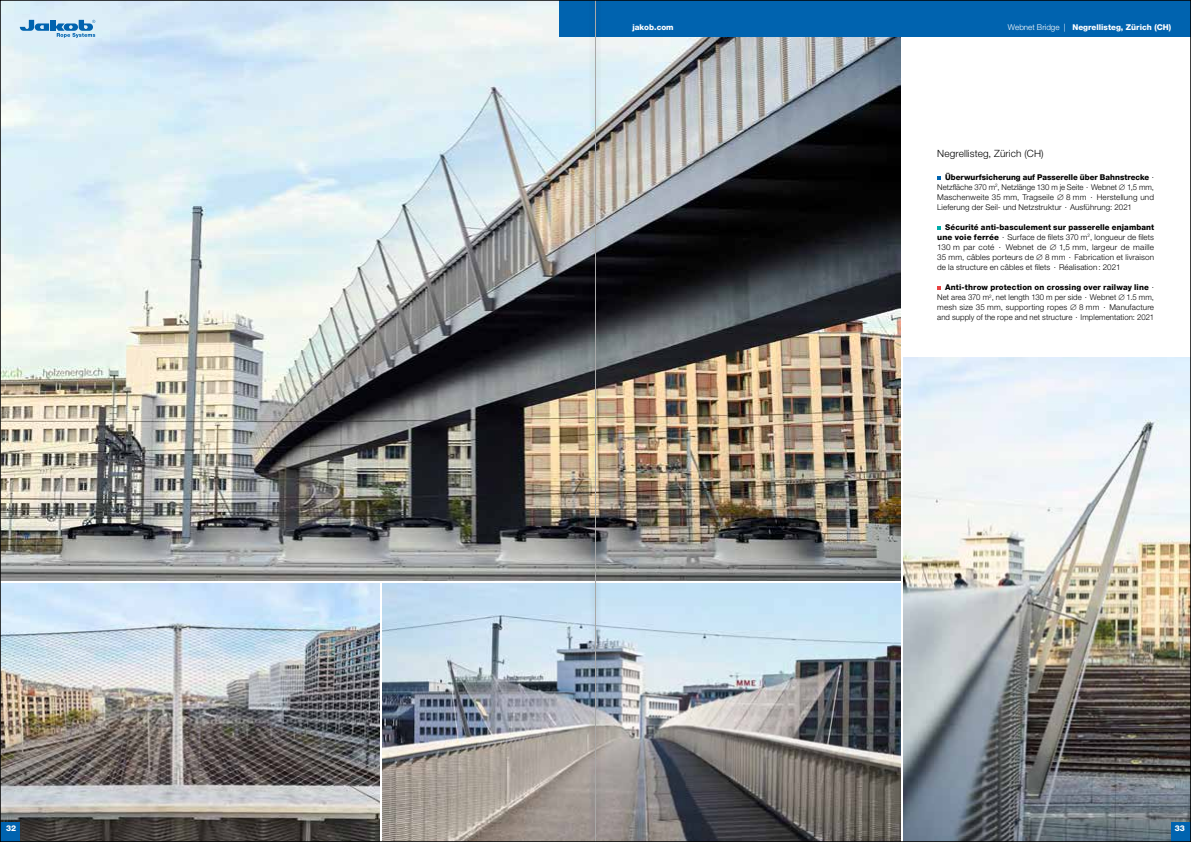
<style>
.page{position:relative;width:1191px;height:842px;background:#fff}
.page>*{position:absolute;margin:0;border:0;box-sizing:border-box;transform-origin:0 0}
.t1{font:300 10px "Helvetica Neue LT Pro";letter-spacing:.015em;color:#000}
.t2{font:300 8px/10px "Helvetica Neue LT Pro";letter-spacing:.015em;color:#000;text-align:justify}
.t3{font:800 8px "Helvetica Neue LT Pro";color:#fff}
.s1{font-weight:300}
.s2{font-weight:800}
</style>
<div class="page">
<img style="left:2px;top:2px;width:898px;height:579px">
<img style="left:2px;top:583px;width:378px;height:257px">
<img style="left:383px;top:583px;width:517px;height:257px">
<img style="left:903px;top:357px;width:286px;height:483px">
<svg style="left:937px;top:176px;width:4px;height:4px"></svg>
<svg style="left:937px;top:226px;width:4px;height:4px"></svg>
<svg style="left:937px;top:286px;width:4px;height:4px"></svg>
<div style="left:1171px;top:822px;width:20px;height:20px;background:#0063af"></div>
<div style="left:0;top:822px;width:20px;height:20px;background:#0063af"></div>
<div style="left:595px;top:0;width:596px;height:37px;background:#0063af"></div>
<div style="left:50px;top:20px;width:5px;height:11px;background:#0063af"></div>
<svg style="left:20px;top:20px;width:29px;height:11px"></svg>
<svg style="left:55px;top:20px;width:40px;height:18px"></svg>
<div style="left:558px;top:0;width:37px;height:37px;background:#0063af"></div>
<div style="left:590px;top:0;width:11px;height:842px;background:#000;opacity:.5"></div>
<hr style="left:595px;top:0;width:1px;height:842px;background:#a8a8a7">
<p class="t3" style="left:632px;top:23px;width:43px">jakob.com</p>
<p class="t3" style="left:1008px;top:23px;width:165px"><span class="s1">Webnet Bridge |</span> Negrellisteg, Zürich (CH)</p>
<p class="t1" style="left:937px;top:148px;width:108px">Negrellisteg, Zürich (CH)</p>
<p class="t2" style="left:937px;top:172px;width:218px;text-indent:8px"><span class="s2">Überwurfsicherung auf Passerelle über Bahnstrecke</span> ∙ Netzfläche 370 m<sup>2</sup>, Netzlänge 130 m je Seite ∙ Webnet ∅ 1,5 mm, Maschenweite 35 mm, Tragseile ∅ 8 mm ∙ Herstellung und Lieferung der Seil- und Netzstruktur ∙ Ausführung: 2021</p>
<p class="t2" style="left:937px;top:222px;width:218px;text-indent:8px"><span class="s2">Sécurité anti-basculement sur passerelle enjambant une voie ferrée</span> ∙ Surface de filets 370 m<sup>2</sup>, longueur de filets 130 m par coté ∙ Webnet de ∅ 1,5 mm, largeur de maille 35 mm, câbles porteurs de ∅ 8 mm ∙ Fabrication et livraison de la structure en câbles et filets ∙ Réalisation: 2021</p>
<p class="t2" style="left:937px;top:282px;width:218px;text-indent:8px"><span class="s2">Anti-throw protection on crossing over railway line</span> ∙ Net area 370 m<sup>2</sup>, net length 130 m per side ∙ Webnet ∅ 1.5 mm, mesh size 35 mm, supporting ropes ∅ 8 mm ∙ Manufacture and supply of the rope and net structure ∙ Implementation: 2021</p>
<p class="t3" style="left:6px;top:824px;width:12px">32</p>
<p class="t3" style="left:1174px;top:824px;width:12px">33</p>
</div>
